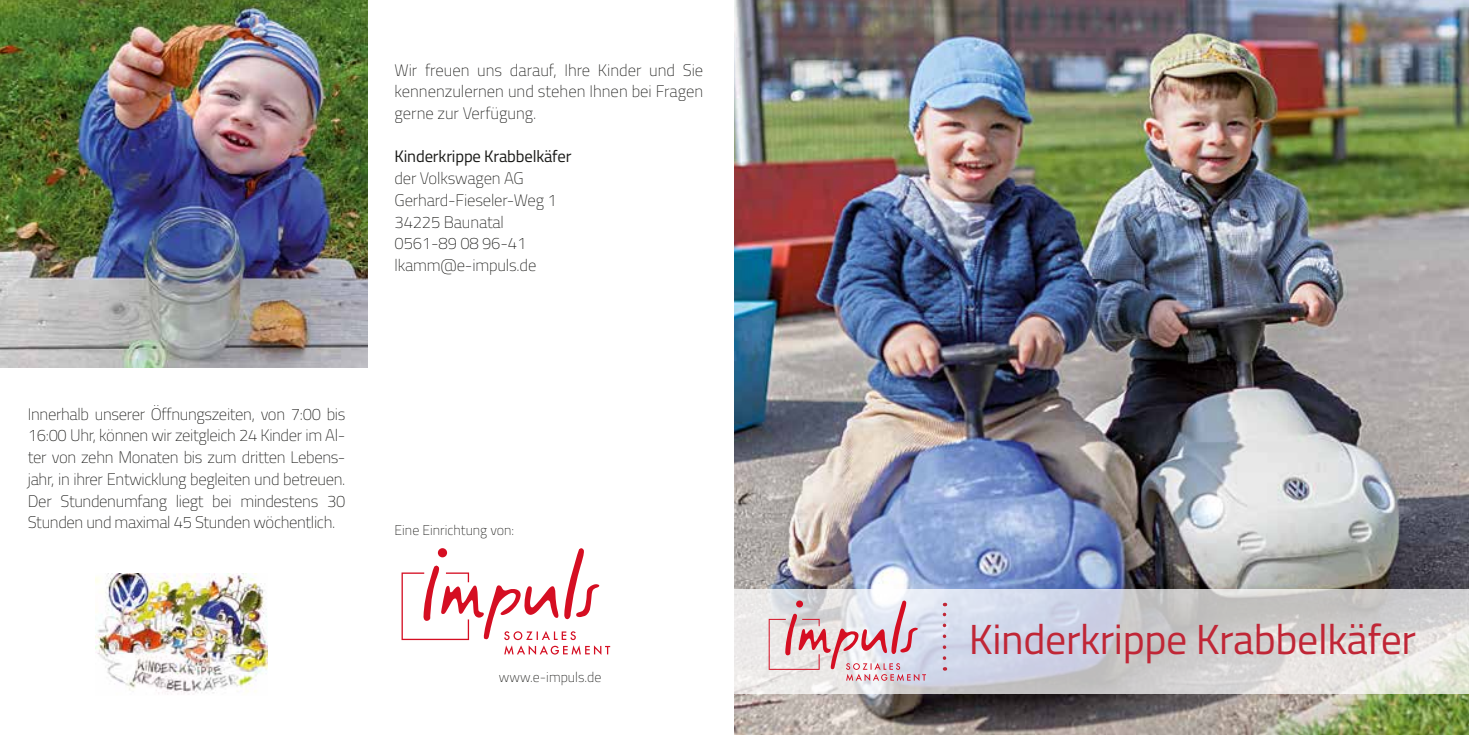
<style>
.page{position:relative;width:1469px;height:735px;background:#fff}
.page>*{position:absolute;margin:0;border:0;box-sizing:border-box;transform-origin:0 0}
.t1{font:42px "Titillium";letter-spacing:-.01em;color:#c02636}
.t2{font:100 16.62px/21.7px "Titillium";letter-spacing:-.01em;color:#1a1a18;text-align:justify}
.t3{font:16.62px "Titillium";letter-spacing:-.01em;color:#1a1a18}
.t4{font:100 14px "Titillium";color:#1a1a18}
</style>
<div class="page">
<img style="left:734px;top:0;width:734px;height:734px">
<img style="left:0;top:0;width:367px;height:367px">
<svg style="left:401px;top:548px;width:209px;height:106px"></svg>
<svg style="left:734px;top:589px;width:734px;height:104px;background:#d5d5d9"></svg>
<svg style="left:768px;top:598px;width:158px;height:82px;background:#e1c5cc"></svg>
<svg style="left:942px;top:602px;width:4px;height:55px"></svg>
<img style="left:95px;top:573px;width:172px;height:121px">
<p class="t2" style="left:394px;top:58px;width:310px">Wir freuen uns darauf, Ihre Kinder und Sie kennenzulernen und stehen Ihnen bei Fragen gerne zur Verfügung.</p>
<p class="t3" style="left:394px;top:144px;width:178px">Kinderkrippe Krabbelkäfer</p>
<p class="t2" style="left:394px;top:167px;width:164px;text-align:left">der Volkswagen AG<br>Gerhard-Fieseler-Weg 1<br>34225 Baunatal<br>0561-89 08 96-41 lkamm@e-impuls.de</p>
<p class="t2" style="left:28px;top:402px;width:319px">Innerhalb unserer Öffnungszeiten, von 7:00 bis 16:00 Uhr, können wir zeitgleich 24 Kinder im Al&shy;ter von zehn Monaten bis zum dritten Lebens&shy;jahr, in ihrer Entwicklung begleiten und betreuen.<br>Der Stundenumfang liegt bei mindestens 30<br>Stunden und maximal 45 Stunden wöchentlich.</p>
<p class="t4" style="left:394px;top:520px;width:121px">Eine Einrichtung von:</p>
<p class="t4" style="left:499px;top:667px;width:104px">www.e-impuls.de</p>
<h1 class="t1" style="left:969px;top:608px;width:448px">Kinderkrippe Krabbelkäfer</h1>
</div>
